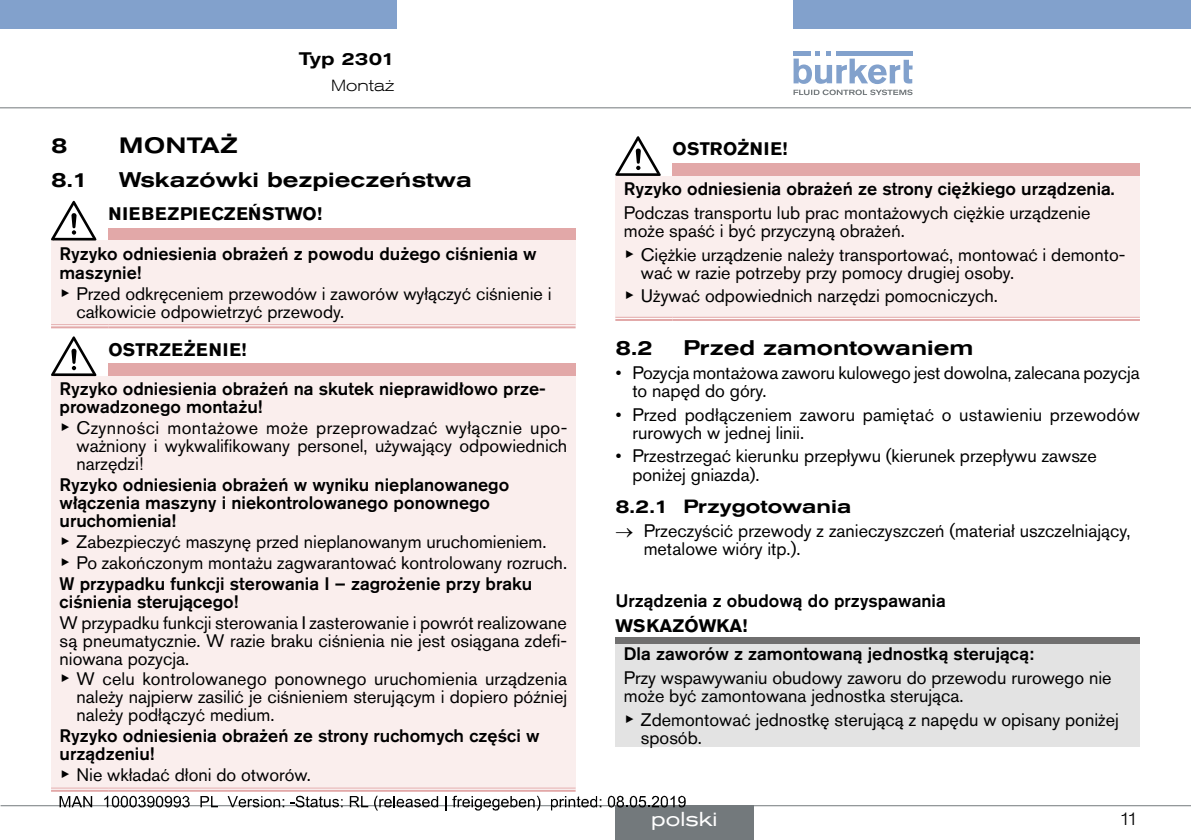
<style>
.page{position:relative;width:1191px;height:840px;background:#fff}
.page>*{position:absolute;margin:0;border:0;box-sizing:border-box;transform-origin:0 0}
.t1{font:500 expanded 22px "Akzidenz Grotesk Pro";letter-spacing:.02em;color:#000}
.t2{font:500 expanded 21px "Akzidenz Grotesk Pro";color:#000}
.t3{font:expanded 20px "Akzidenz Grotesk Pro";color:#fff}
.t4{font:500 expanded 19px "Akzidenz Grotesk Pro";color:#000}
.t5{font:18px/18px "Akzidenz Grotesk Pro";color:#000}
.t6{font:500 18px/18px "Akzidenz Grotesk Pro";color:#000}
.t7{font:700 18px "Akzidenz Grotesk Pro";letter-spacing:.05em;color:#000}
.t8{font:700 18px "Akzidenz Grotesk Pro";letter-spacing:.03em;color:#000}
.t9{font:700 18px "Akzidenz Grotesk Pro";letter-spacing:.01em;color:#000}
.t10{font:500 expanded 18px "Akzidenz Grotesk Pro";letter-spacing:-.015em;color:#000}
.t11{font:300 expanded 18px "Akzidenz Grotesk Pro";color:#000}
.t12{font:300 expanded 16px "Akzidenz Grotesk Pro";color:#000}
.s1{font-family:"Arial Unicode MS";font-weight:400}
.s2{font-weight:400}
.s3{font-family:"Arial Unicode MS"}
.s4{font-weight:500}
</style>
<div class="page">
<div style="left:0;top:0;width:396px;height:28px;background:#82a1cc"></div>
<div style="left:793px;top:0;width:398px;height:28px;background:#82a1cc"></div>
<svg style="left:793px;top:51px;width:119px;height:44px"></svg>
<hr style="left:0;top:107px;width:1191px;height:1px;background:#73797c">
<div style="left:108px;top:228px;width:467px;height:12px;background:#e2a8a8"></div>
<div style="left:51px;top:240px;width:524px;height:86px;background:#faeeed"></div>
<hr style="left:51px;top:324px;width:57px;height:1px;background:#e2a8a8">
<hr style="left:51px;top:326px;width:57px;height:2px;background:#e2a8a8">
<hr style="left:108px;top:324px;width:467px;height:1px;background:#e2a8a8">
<hr style="left:108px;top:326px;width:467px;height:2px;background:#e2a8a8">
<svg style="left:51px;top:201px;width:45px;height:39px"></svg>
<div style="left:108px;top:363px;width:467px;height:13px;background:#e2a8a8"></div>
<div style="left:51px;top:376px;width:524px;height:413px;background:#faeeed"></div>
<hr style="left:51px;top:787px;width:57px;height:4px;background:#edc9c9">
<hr style="left:108px;top:787px;width:467px;height:4px;background:#edc9c9">
<hr style="left:51px;top:787px;width:57px;height:1px;background:#e2a8a8">
<hr style="left:51px;top:789px;width:57px;height:2px;background:#e2a8a8">
<hr style="left:108px;top:787px;width:467px;height:1px;background:#e2a8a8">
<hr style="left:108px;top:789px;width:467px;height:2px;background:#e2a8a8">
<svg style="left:51px;top:336px;width:45px;height:40px"></svg>
<div style="left:672px;top:163px;width:468px;height:13px;background:#e2a8a8"></div>
<div style="left:615px;top:176px;width:525px;height:143px;background:#faeeed"></div>
<hr style="left:615px;top:317px;width:57px;height:4px;background:#fff">
<hr style="left:672px;top:317px;width:468px;height:4px;background:#fff">
<hr style="left:615px;top:317px;width:57px;height:1px;background:#e2a8a8">
<hr style="left:615px;top:319px;width:57px;height:2px;background:#e2a8a8">
<hr style="left:672px;top:317px;width:468px;height:1px;background:#e2a8a8">
<hr style="left:672px;top:319px;width:468px;height:2px;background:#e2a8a8">
<svg style="left:615px;top:136px;width:45px;height:40px"></svg>
<div style="left:615px;top:637px;width:525px;height:6px;background:#706f6f"></div>
<div style="left:615px;top:643px;width:525px;height:103px;background:#e3e3e3"></div>
<hr style="left:1px;top:804px;width:1190px;height:1px;background:#73797c">
<div style="left:615px;top:805px;width:139px;height:34px;background:#73797c"></div>
<svg style="left:60px;top:796px;width:32px;height:10px"></svg>
<svg style="left:104px;top:795px;width:86px;height:12px"></svg>
<svg style="left:200px;top:796px;width:18px;height:10px"></svg>
<svg style="left:228px;top:796px;width:56px;height:11px"></svg>
<svg style="left:290px;top:795px;width:52px;height:12px"></svg>
<svg style="left:350px;top:796px;width:18px;height:10px"></svg>
<svg style="left:374px;top:795px;width:64px;height:15px"></svg>
<svg style="left:445px;top:796px;width:1px;height:14px"></svg>
<svg style="left:452px;top:795px;width:88px;height:15px"></svg>
<svg style="left:551px;top:796px;width:50px;height:14px"></svg>
<svg style="left:607px;top:795px;width:78px;height:12px"></svg>
<p class="t10" style="left:299px;top:47px;width:98px">Typ 2301</p>
<p class="t12" style="left:331px;top:74px;width:65px">Montaż</p>
<p class="t1" style="left:51px;top:131px;width:18px">8</p>
<p class="t1" style="left:119px;top:131px;width:120px">M ontaż</p>
<p class="t2" style="left:51px;top:166px;width:39px">8.1</p>
<p class="t2" style="left:119px;top:166px;width:354px">Wskazówki bezpieczeństwa</p>
<p class="t7" style="left:108px;top:202px;width:215px">NIEBEZPIECZEŃSTWO!</p>
<p class="t6" style="left:60px;top:243px;width:493px;line-height:20px">Ryzyko odniesienia obrażeń z powodu dużego ciśnienia w maszynie!<br><span class="s1">▶</span> <span class="s2">Przed odkręceniem przewodów i zaworów wyłączyć ciśnienie i</span></p>
<p class="t5" style="left:77px;top:302px;width:269px">całkowicie odpowietrzyć przewody.</p>
<p class="t7" style="left:108px;top:337px;width:140px">OSTRZEŻENIE!</p>
<p class="t6" style="left:60px;top:379px;width:488px">Ryzyko odniesienia obrażeń na skutek nieprawidłowo prze&shy;prowadzonego montażu!</p>
<p class="t5" style="left:77px;top:418px;width:492px;text-align:justify;text-indent:-17px"><span class="s3">▶</span> Czynności montażowe może przeprowadzać wyłącznie upo&shy;ważniony i wykwalifikowany personel, używający odpowiednich narzędzi!</p>
<p class="t6" style="left:60px;top:475px;width:451px">Ryzyko odniesienia obrażeń w wyniku nieplanowanego włączenia maszyny i niekontrolowanego ponownego uruchomienia!</p>
<p class="t5" style="left:60px;top:531px;width:509px;line-height:20.8px"><span class="s3">▶</span> Zabezpieczyć maszynę przed nieplanowanym uruchomieniem.<br><span class="s3">▶</span> Po zakończonym montażu zagwarantować kontrolowany rozruch.<br><span class="s4">W przypadku funkcji sterowania I – zagrożenie przy braku</span></p>
<p class="t6" style="left:60px;top:591px;width:180px">ciśnienia sterującego!</p>
<p class="t5" style="left:60px;top:612px;width:509px;text-align:justify">W przypadku funkcji sterowania I zasterowanie i powrót realizowane są pneumatycznie. W razie braku ciśnienia nie jest osiągana zdefi&shy;niowana pozycja.</p>
<p class="t5" style="left:77px;top:669px;width:492px;text-align:justify;text-indent:-17px"><span class="s3">▶</span> W celu kontrolowanego ponownego uruchomienia urządzenia należy najpierw zasilić je ciśnieniem sterującym i dopiero później należy podłączyć medium.</p>
<p class="t6" style="left:60px;top:726px;width:481px">Ryzyko odniesienia obrażeń ze strony ruchomych części w urządzeniu!</p>
<p class="t5" style="left:60px;top:765px;width:253px"><span class="s3">▶</span> Nie wkładać dłoni do otworów.</p>
<p class="t8" style="left:672px;top:137px;width:116px">OSTROŻN IE!</p>
<p class="t6" style="left:624px;top:179px;width:492px">Ryzyko odniesienia obrażeń ze strony ciężkiego urządzenia.</p>
<p class="t5" style="left:624px;top:203px;width:468px">Podczas transportu lub prac montażowych ciężkie urządzenie może spaść i być przyczyną obrażeń.</p>
<p class="t5" style="left:641px;top:245px;width:486px;text-indent:-17px"><span class="s3">▶</span> Ciężkie urządzenie należy transportować, montować i demonto&shy;wać w razie potrzeby przy pomocy drugiej osoby.</p>
<p class="t5" style="left:624px;top:287px;width:376px"><span class="s3">▶</span> Używać odpowiednich narzędzi pomocniczych.</p>
<p class="t2" style="left:615px;top:334px;width:39px">8.2</p>
<p class="t2" style="left:683px;top:334px;width:292px">Przed zamontowaniem</p>
<p class="t5" style="left:632px;top:363px;width:509px;text-indent:-17px"><span class="s3">•</span> Pozycja montażowa zaworu kulowego jest dowolna, zalecana pozycja to napęd do góry.</p>
<p class="t5" style="left:632px;top:405px;width:509px;text-indent:-17px"><span class="s3">•</span> Przed podłączeniem zaworu pamiętać o ustawieniu przewodów rurowych w jednej linii.</p>
<p class="t5" style="left:632px;top:447px;width:466px;text-indent:-17px"><span class="s3">•</span> Przestrzegać kierunku przepływu (kierunek przepływu zawsze poniżej gniazda).</p>
<p class="t4" style="left:615px;top:493px;width:237px">8.2.1 Przygotowania</p>
<p class="t5" style="left:643px;top:521px;width:488px;text-indent:-28px">→ Przeczyścić przewody z zanieczyszczeń (materiał uszczelniający, metalowe wióry itp.).</p>
<p class="t6" style="left:615px;top:591px;width:332px">Urządzenia z obudową do przyspawania</p>
<p class="t9" style="left:615px;top:613px;width:134px">WSKAZÓWKA!</p>
<p class="t6" style="left:624px;top:644px;width:411px">Dla zaworów z zamontowaną jednostką sterującą:</p>
<p class="t5" style="left:624px;top:668px;width:489px">Przy wspawywaniu obudowy zaworu do przewodu rurowego nie może być zamontowana jednostka sterująca.</p>
<p class="t5" style="left:641px;top:709px;width:479px;text-indent:-17px"><span class="s3">▶</span> Zdemontować jednostkę sterującą z napędu w opisany poniżej sposób.</p>
<p class="t3" style="left:651px;top:805px;width:68px">polski</p>
<p class="t11" style="left:1118px;top:806px;width:22px">11</p>
</div>
